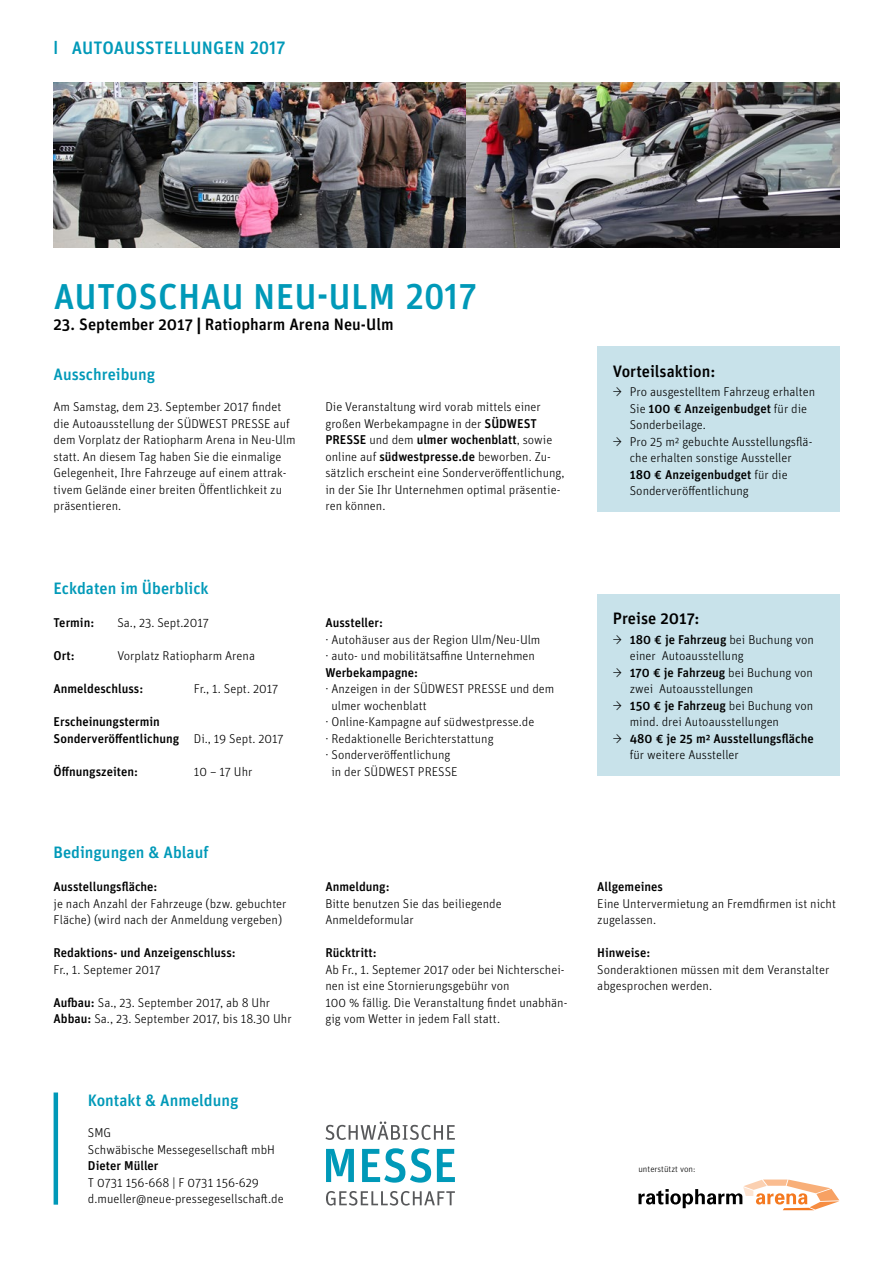
<style>
.page{position:relative;width:893px;height:1263px;background:#fff}
.page>*{position:absolute;margin:0;border:0;box-sizing:border-box;transform-origin:0 0}
._01_HL_24{font:500 36px "Unit Pro";letter-spacing:.01em;color:#0099b8}
._01_HL_12{font:500 18px "Unit Pro";letter-spacing:.005em;color:#0099b8}
._02_Subline_11_blau{font:500 16.5px "Unit Pro";color:#0099b8}
._02_Subline_11_schwa{font:500 16.5px "Unit Pro";color:#000}
._03_Fließtext_8_5{font:300 12.75px/16.5px "Unit Pro";color:#000}
._03_Fließtext_8_5-2{font:500 12.75px/16.5px "Unit Pro";color:#000}
._03_rechtlicher_Text{font:300 9px "Unit Pro";color:#000}
.s1{font-family:"Frutiger";font-weight:900;font-stretch:condensed}
.s2{font-weight:500}
.s3{font-weight:300}
</style>
<div class="page">
<img style="left:54px;top:82px;width:412px;height:166px">
<img style="left:466px;top:82px;width:373px;height:166px">
<div style="left:597px;top:346px;width:242px;height:166px;background:#c8e2ea"></div>
<div style="left:597px;top:594px;width:242px;height:182px;background:#c8e2ea"></div>
<svg style="left:638px;top:1179px;width:201px;height:31px"></svg>
<hr style="left:54px;top:1092px;width:4px;height:113px;background:#0099b8">
<svg style="left:325px;top:1121px;width:130px;height:19px"></svg>
<svg style="left:326px;top:1149px;width:28px;height:33px"></svg>
<svg style="left:362px;top:1148px;width:69px;height:35px"></svg>
<svg style="left:437px;top:1149px;width:18px;height:33px"></svg>
<svg style="left:326px;top:1191px;width:129px;height:14px"></svg>
<p class="_01_HL_12" style="left:54px;top:34px;width:234px">ӏ AUTOAUSSTELLUNGEN 2017</p>
<p class="_01_HL_24" style="left:54px;top:270px;width:426px">AUTOSCHAU NEU-ULM 2017</p>
<p class="_02_Subline_11_schwa" style="left:54px;top:312px;width:341px">23. September 2017 <span class="s1">|</span> Ratiopharm Arena Neu-Ulm</p>
<p class="_02_Subline_11_blau" style="left:54px;top:362px;width:103px">Ausschreibung</p>
<p class="_03_Fließtext_8_5" style="left:54px;top:398px;width:244px">Am Samstag, dem 23. September 2017 findet die Autoausstellung der SÜDWEST PRESSE auf dem Vorplatz der Ratiopharm Arena in Neu-Ulm statt. An diesem Tag haben Sie die einmalige Gelegenheit, Ihre Fahrzeuge auf einem attrak&shy;tivem Gelände einer breiten Öffentlichkeit zu präsentieren.</p>
<p class="_03_Fließtext_8_5" style="left:325px;top:398px;width:240px">Die Veranstaltung wird vorab mittels einer großen Werbekampagne in der <span class="s2">SÜDWEST PRESSE</span> und dem <span class="s2">ulmer wochenblatt</span>, sowie online auf <span class="s2">südwestpresse.de</span> beworben. Zu&shy;sätzlich erscheint eine Sonderveröffentlichung, in der Sie Ihr Unternehmen optimal präsentie&shy;ren können.</p>
<p class="_02_Subline_11_blau" style="left:54px;top:576px;width:157px">Eckdaten im Überblick</p>
<p class="_03_Fließtext_8_5-2" style="left:54px;top:614px;width:42px">Termin:</p>
<p class="_03_Fließtext_8_5" style="left:117px;top:614px;width:93px">Sa., 23. Sept.2017</p>
<p class="_03_Fließtext_8_5-2" style="left:54px;top:647px;width:23px">Ort:</p>
<p class="_03_Fließtext_8_5" style="left:117px;top:647px;width:139px">Vorplatz Ratiopharm Arena</p>
<p class="_03_Fließtext_8_5-2" style="left:54px;top:680px;width:91px">Anmeldeschluss:</p>
<p class="_03_Fließtext_8_5" style="left:194px;top:680px;width:86px">Fr., 1. Sept. 2017</p>
<p class="_03_Fließtext_8_5-2" style="left:54px;top:713px;width:232px">Erscheinungstermin<br>Sonderveröffentlichung <span class="s3">Di., 19 Sept. 2017</span></p>
<p class="_03_Fließtext_8_5-2" style="left:54px;top:762px;width:86px">Öffnungszeiten:</p>
<p class="_03_Fließtext_8_5" style="left:194px;top:763px;width:60px">10 – 17 Uhr</p>
<p class="_02_Subline_11_blau" style="left:54px;top:840px;width:156px">Bedingungen &amp; Ablauf</p>
<p class="_03_Fließtext_8_5" style="left:54px;top:878px;width:234px"><span class="s2">Ausstellungsfläche:<br></span>je nach Anzahl der Fahrzeuge (bzw. gebuchter<br>Fläche) (wird nach der Anmeldung vergeben)</p>
<p class="_03_Fließtext_8_5-2" style="left:54px;top:944px;width:184px">Redaktions- und Anzeigenschluss:<br><span class="s3">Fr., 1. Septemer 2017</span></p>
<p class="_03_Fließtext_8_5" style="left:54px;top:994px;width:218px"><span class="s2">Aufbau:</span> Sa., 23. September 2017, ab 8 Uhr</p>
<p class="_03_Fließtext_8_5" style="left:54px;top:1010px;width:240px"><span class="s2">Abbau:</span> Sa., 23. September 2017, bis 18.30 Uhr</p>
<p class="_02_Subline_11_blau" style="left:88px;top:1088px;width:152px">Kontakt &amp; Anmeldung</p>
<p class="_03_Fließtext_8_5" style="left:88px;top:1124px;width:189px">SMG<br>Schwäbische Messegesellschaft mbH</p>
<p class="_03_Fließtext_8_5-2" style="left:88px;top:1157px;width:72px">Dieter Müller</p>
<p class="_03_Fließtext_8_5" style="left:88px;top:1173px;width:173px">T 0731 156-668 | F 0731 156-629</p>
<p class="_03_Fließtext_8_5" style="left:88px;top:1190px;width:197px">d.mueller@neue-pressegesellschaft.de</p>
<p class="_03_Fließtext_8_5" style="left:325px;top:614px;width:217px"><span class="s2">Aussteller:<br></span>· Autohäuser aus der Region Ulm/Neu-Ulm · auto- und mobilitätsaffine Unternehmen</p>
<p class="_03_Fließtext_8_5-2" style="left:325px;top:663px;width:94px">Werbekampagne:</p>
<p class="_03_Fließtext_8_5" style="left:325px;top:680px;width:230px">· Anzeigen in der SÜDWEST PRESSE und dem</p>
<p class="_03_Fließtext_8_5" style="left:331px;top:697px;width:97px">ulmer wochenblatt</p>
<p class="_03_Fließtext_8_5" style="left:325px;top:713px;width:211px">· Online-Kampagne auf südwestpresse.de</p>
<p class="_03_Fließtext_8_5" style="left:325px;top:730px;width:170px">· Redaktionelle Berichterstattung</p>
<p class="_03_Fließtext_8_5" style="left:325px;top:746px;width:134px;text-align:center">· Sonderveröffentlichung in der SÜDWEST PRESSE</p>
<p class="_03_Fließtext_8_5" style="left:325px;top:878px;width:178px"><span class="s2">Anmeldung:<br></span>Bitte benutzen Sie das beiliegende<br>Anmeldeformular</p>
<p class="_03_Fließtext_8_5" style="left:325px;top:944px;width:243px"><span class="s2">Rücktritt:<br></span>Ab Fr., 1. Septemer 2017 oder bei Nichterschei&shy;nen ist eine Stornierungsgebühr von<br>100 % fällig. Die Veranstaltung findet unabhän&shy;gig vom Wetter in jedem Fall statt.</p>
<p class="_02_Subline_11_schwa" style="left:613px;top:359px;width:104px">Vorteilsaktion:</p>
<p class="_03_Fließtext_8_5" style="left:630px;top:383px;width:187px;text-indent:-17px">→ Pro ausgestelltem Fahrzeug erhalten<br>Sie <span class="s2">100 € Anzeigenbudget</span> für die<br>Sonderbeilage.</p>
<p class="_03_Fließtext_8_5" style="left:630px;top:433px;width:184px;text-indent:-17px">→ Pro 25 m² gebuchte Ausstellungsflä&shy;che erhalten sonstige Aussteller<br><span class="s2">180 € Anzeigenbudget</span> für die<br>Sonderveröffentlichung</p>
<p class="_02_Subline_11_schwa" style="left:613px;top:606px;width:88px">Preise 2017:</p>
<p class="_03_Fließtext_8_5" style="left:630px;top:631px;width:186px;text-indent:-17px">→ <span class="s2">180 € je Fahrzeug</span> bei Buchung von einer Autoausstellung</p>
<p class="_03_Fließtext_8_5" style="left:630px;top:664px;width:185px;text-indent:-17px">→ <span class="s2">170 € je Fahrzeug</span> bei Buchung von zwei Autoausstellungen</p>
<p class="_03_Fließtext_8_5" style="left:630px;top:697px;width:185px;text-indent:-17px">→ <span class="s2">150 € je Fahrzeug</span> bei Buchung von mind. drei Autoausstellungen</p>
<p class="_03_Fließtext_8_5-2" style="left:630px;top:729px;width:185px;text-indent:-17px"><span class="s3">→</span> 480 € je 25 m² Ausstellungsfläche <span class="s3">für weitere Aussteller</span></p>
<p class="_03_Fließtext_8_5" style="left:597px;top:878px;width:240px"><span class="s2">Allgemeines<br></span>Eine Untervermietung an Fremdfirmen ist nicht zugelassen.</p>
<p class="_03_Fließtext_8_5" style="left:597px;top:944px;width:233px"><span class="s2">Hinweise:<br></span>Sonderaktionen müssen mit dem Veranstalter abgesprochen werden.</p>
<p class="_03_rechtlicher_Text" style="left:638px;top:1163px;width:58px">unterstützt von:</p>
</div>
